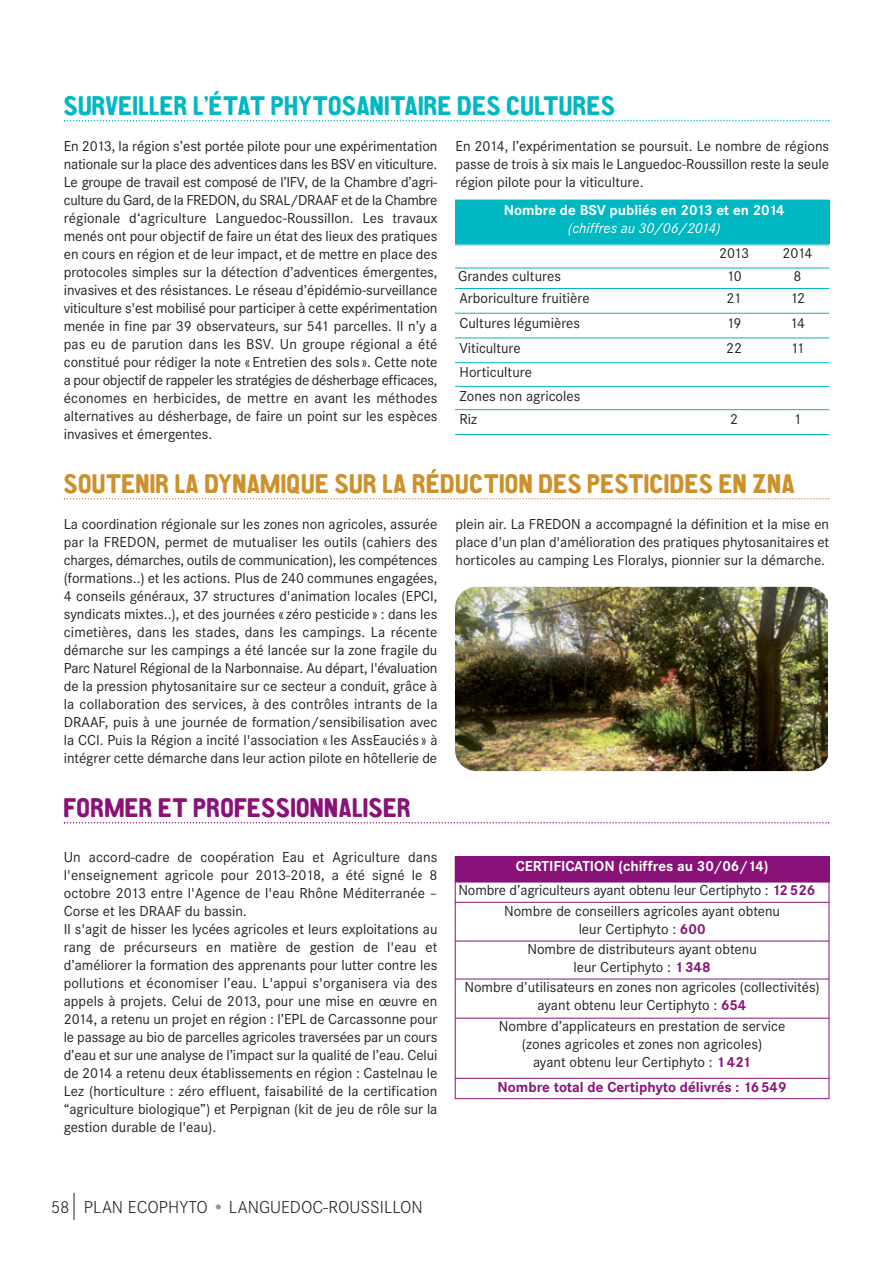
<style>
.page{position:relative;width:893px;height:1263px;background:#fff}
.page>*{position:absolute;margin:0;border:0;box-sizing:border-box;transform-origin:0 0}
.t1{font:27px "CA Aires Pro";color:#cd912c}
.t2{font:27px "CA Aires Pro";color:#00b7c2}
.t3{font:27px "CA Aires Pro";color:#881277}
.t4{font:300 18px "Corporate S";color:#231f20}
.t5{font:15px/18px "Corporate S";color:#231f20;text-align:justify}
.t6{font:700 15px "Corporate S";color:#881277}
.t7{font:700 15px "Corporate S";color:#fff}
.t8{font:italic 15px "Corporate S";color:#fff}
.s1{font-weight:700;color:#fff}
.s2{font-weight:700;color:#881277}
.s3{color:#939598}
</style>
<div class="page">
<svg style="left:74px;top:1193px;width:1px;height:27px"></svg>
<svg style="left:64px;top:120px;width:765px;height:1px"></svg>
<svg style="left:64px;top:498px;width:765px;height:1px"></svg>
<svg style="left:64px;top:822px;width:765px;height:1px"></svg>
<div style="left:455px;top:200px;width:374px;height:45px;background:#00b7c2"></div>
<hr style="left:455px;top:245px;width:374px;height:1px;background:#00b7c2">
<hr style="left:455px;top:268px;width:374px;height:1px;background:#00b7c2">
<hr style="left:455px;top:288px;width:374px;height:1px;background:#00b7c2">
<hr style="left:455px;top:313px;width:374px;height:1px;background:#00b7c2">
<hr style="left:455px;top:338px;width:374px;height:1px;background:#00b7c2">
<hr style="left:455px;top:362px;width:374px;height:1px;background:#00b7c2">
<hr style="left:455px;top:386px;width:374px;height:1px;background:#00b7c2">
<hr style="left:455px;top:409px;width:374px;height:1px;background:#00b7c2">
<hr style="left:455px;top:434px;width:374px;height:1px;background:#00b7c2">
<div style="left:455px;top:856px;width:374px;height:26px;background:#881277"></div>
<hr style="left:455px;top:856px;width:1px;height:243px;background:#881277">
<hr style="left:829px;top:856px;width:1px;height:243px;background:#881277">
<hr style="left:455px;top:882px;width:374px;height:1px;background:#881277">
<hr style="left:455px;top:902px;width:374px;height:1px;background:#881277">
<hr style="left:455px;top:941px;width:374px;height:1px;background:#881277">
<hr style="left:455px;top:979px;width:374px;height:1px;background:#881277">
<hr style="left:455px;top:1018px;width:374px;height:1px;background:#881277">
<hr style="left:455px;top:1078px;width:374px;height:1px;background:#881277">
<hr style="left:455px;top:1098px;width:374px;height:1px;background:#881277">
<img style="left:455px;top:587px;width:373px;height:184px;border-radius:21px">
<h1 class="t2" style="left:64px;top:96px;width:553px">SURVEILLER L’ÉTAT PHYTOSANITAIRE DES CULTURES</h1>
<p class="t5" style="left:64px;top:136px;width:375px">En 2013, la région s’est portée pilote pour une expérimentation nationale sur la place des adventices dans les BSV en viticulture.<br>Le groupe de travail est composé de l’IFV, de la Chambre d’agri&shy;culture du Gard, de la FREDON, du SRAL/DRAAF et de la Chambre régionale d‘agriculture Languedoc-Roussillon. Les travaux menés ont pour objectif de faire un état des lieux des pratiques en cours en région et de leur impact, et de mettre en place des protocoles simples sur la détection d’adventices émergentes, invasives et des résistances. Le réseau d’épidémio-surveillance viticulture s'est mobilisé pour participer à cette expérimentation menée in fine par 39 observateurs, sur 541 parcelles. Il n’y a pas eu de parution dans les BSV. Un groupe régional a été constitué pour rédiger la note « Entretien des sols ». Cette note a pour objectif de rappeler les stratégies de désherbage efficaces, économes en herbicides, de mettre en avant les méthodes alternatives au désherbage, de faire un point sur les espèces invasives et émergentes.</p>
<p class="t5" style="left:455px;top:136px;width:375px">En 2014, l’expérimentation se poursuit. Le nombre de régions passe de trois à six mais le Languedoc-Roussillon reste la seule région pilote pour la viticulture.</p>
<h1 class="t1" style="left:64px;top:474px;width:733px">SOUTENIR LA DYNAMIQUE SUR LA RÉDUCTION DES PESTICIDES EN ZNA</h1>
<p class="t5" style="left:64px;top:514px;width:375px">La coordination régionale sur les zones non agricoles, assurée par la FREDON, permet de mutualiser les outils (cahiers des charges, démarches, outils de communication), les compétences (formations..) et les actions. Plus de 240 communes engagées, 4 conseils généraux, 37 structures d'animation locales (EPCI, syndicats mixtes..), et des journées « zéro pesticide » : dans les cimetières, dans les stades, dans les campings. La récente démarche sur les campings a été lancée sur la zone fragile du Parc Naturel Régional de la Narbonnaise. Au départ, l'évaluation de la pression phytosanitaire sur ce secteur a conduit, grâce à la collaboration des services, à des contrôles intrants de la DRAAF, puis à une journée de formation/sensibilisation avec la CCI. Puis la Région a incité l'association « les AssEauciés » à intégrer cette démarche dans leur action pilote en hôtellerie de</p>
<p class="t5" style="left:455px;top:514px;width:375px">plein air. La FREDON a accompagné la définition et la mise en place d'un plan d'amélioration des pratiques phytosanitaires et horticoles au camping Les Floralys, pionnier sur la démarche.</p>
<h1 class="t3" style="left:64px;top:798px;width:349px">FORMER ET PROFESSIONNALISER</h1>
<p class="t5" style="left:64px;top:847px;width:375px;text-align:left">Un accord-cadre de coopération Eau et Agriculture dans l'enseignement agricole pour 2013-2018, a été signé le 8 octobre 2013 entre l'Agence de l'eau Rhône Méditerranée – Corse et les DRAAF du bassin.<br>Il s'agit de hisser les lycées agricoles et leurs exploitations au rang de précurseurs en matière de gestion de l'eau et d’améliorer la formation des apprenants pour lutter contre les pollutions et économiser l’eau. L'appui s'organisera via des appels à projets. Celui de 2013, pour une mise en œuvre en 2014, a retenu un projet en région : l’EPL de Carcassonne pour le passage au bio de parcelles agricoles traversées par un cours d’eau et sur une analyse de l’impact sur la qualité de l’eau. Celui de 2014 a retenu deux établissements en région : Castelnau le Lez (horticulture : zéro effluent, faisabilité de la certification “agriculture biologique”) et Perpignan (kit de jeu de rôle sur la gestion durable de l'eau).</p>
<p class="t7" style="left:504px;top:201px;width:283px">Nombre de BSV publiés en 2013 et en 2014</p>
<p class="t8" style="left:568px;top:219px;width:154px">(chiffres au 30/06/2014)</p>
<p class="t5" style="left:719px;top:244px;width:32px">2013</p>
<p class="t5" style="left:782px;top:244px;width:32px">2014</p>
<p class="t5" style="left:458px;top:267px;width:104px">Grandes cultures</p>
<p class="t5" style="left:726px;top:267px;width:17px">10</p>
<p class="t5" style="left:793px;top:267px;width:9px">8</p>
<p class="t5" style="left:459px;top:289px;width:132px">Arboriculture fruitière</p>
<p class="t5" style="left:727px;top:289px;width:16px">21</p>
<p class="t5" style="left:790px;top:289px;width:17px">12</p>
<p class="t5" style="left:459px;top:314px;width:122px">Cultures légumières</p>
<p class="t5" style="left:726px;top:314px;width:17px">19</p>
<p class="t5" style="left:790px;top:314px;width:17px">14</p>
<p class="t5" style="left:459px;top:338px;width:63px">Viticulture</p>
<p class="t5" style="left:726px;top:338px;width:17px">22</p>
<p class="t5" style="left:790px;top:338px;width:16px">11</p>
<p class="t5" style="left:459px;top:360px;width:122px;line-height:23.5px;text-align:left">Horticulture<br>Zones non agricoles<br>Riz</p>
<p class="t5" style="left:730px;top:410px;width:9px">2</p>
<p class="t5" style="left:793px;top:410px;width:9px">1</p>
<p class="t5" style="left:458px;top:854px;width:358px;line-height:24px;text-indent:57px"><span class="s1">CERtiFiCAtiON (chiffres au 30/06/14)<br></span>Nombre d’agriculteurs ayant obtenu leur Certiphyto : <span class="s2">12526</span></p>
<p class="t5" style="left:504px;top:901px;width:277px;text-align:center">Nombre de conseillers agricoles ayant obtenu leur Certiphyto : <span class="s2">600</span></p>
<p class="t5" style="left:527px;top:940px;width:231px;text-align:center">Nombre de distributeurs ayant obtenu leur Certiphyto : <span class="s2">1 348</span></p>
<p class="t5" style="left:464px;top:978px;width:357px;text-align:center">Nombre d’utilisateurs en zones non agricoles (collectivités) ayant obtenu leur Certiphyto : <span class="s2">654</span></p>
<p class="t5" style="left:499px;top:1017px;width:288px;text-align:center">Nombre d’applicateurs en prestation de service (zones agricoles et zones non agricoles)<br>ayant obtenu leur Certiphyto : <span class="s2">1 421</span></p>
<p class="t6" style="left:498px;top:1077px;width:290px">Nombre total de Certiphyto délivrés : 16 549</p>
<p class="t4" style="left:51px;top:1196px;width:373px">58 PLAN ECOPHYTO <span class="s3">•</span> LANGUEDOC-ROUSSILLON</p>
</div>
